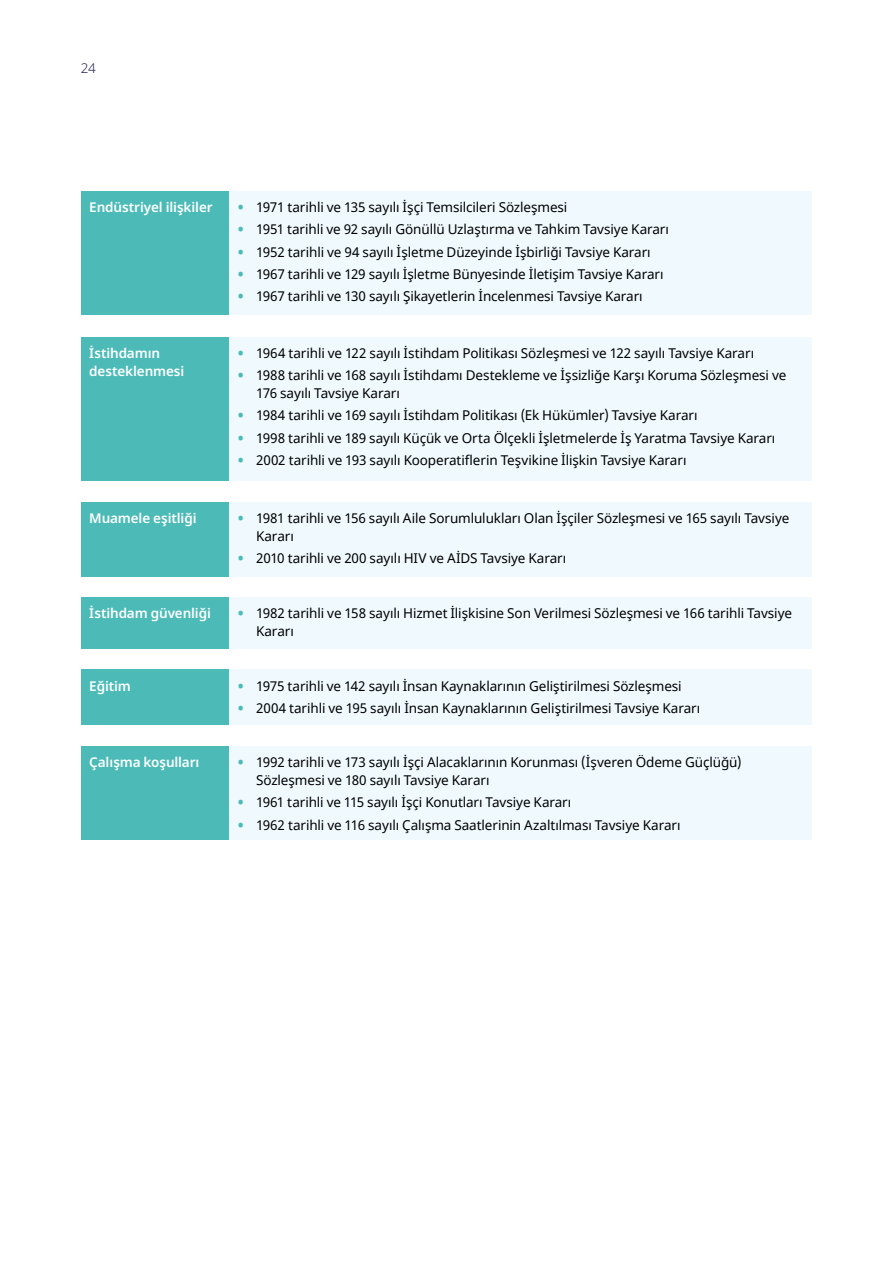
<style>
.page{position:relative;width:893px;height:1263px;background:#fff}
.page>*{position:absolute;margin:0;border:0;box-sizing:border-box;transform-origin:0 0}
.t1{font:13.5px/18px "Noto Sans";letter-spacing:-.01em;color:#000}
.Body{font:600 13.5px/18px "Noto Sans";letter-spacing:-.01em;color:#fff}
.t2{font:300 13.5px "Noto Sans";color:#212253}
.s1{font-weight:900;color:#4cbbb8}
</style>
<div class="page">
<div style="left:81px;top:337px;width:149px;height:143px;background:#4cbbb8"></div>
<div style="left:81px;top:502px;width:149px;height:74px;background:#4cbbb8"></div>
<div style="left:81px;top:597px;width:149px;height:51px;background:#4cbbb8"></div>
<div style="left:81px;top:670px;width:149px;height:55px;background:#4cbbb8"></div>
<div style="left:81px;top:746px;width:149px;height:94px;background:#4cbbb8"></div>
<div style="left:230px;top:337px;width:582px;height:143px;background:#f0fafe"></div>
<div style="left:230px;top:502px;width:582px;height:74px;background:#f0fafe"></div>
<div style="left:230px;top:597px;width:582px;height:51px;background:#f0fafe"></div>
<div style="left:230px;top:670px;width:582px;height:55px;background:#f0fafe"></div>
<div style="left:230px;top:746px;width:582px;height:94px;background:#f0fafe"></div>
<div style="left:81px;top:191px;width:149px;height:124px;background:#4cbbb8"></div>
<div style="left:230px;top:191px;width:582px;height:124px;background:#f0fafe"></div>
<p class="t2" style="left:81px;top:61px;width:17px">24</p>
<p class="Body" style="left:89px;top:199px;width:125px">Endüstriyel ilişkiler</p>
<p class="t1" style="left:238px;top:199px;width:331px"><span class="s1">•</span> 1971 tarihli ve 135 sayılı İşçi Temsilcileri Sözleşmesi</p>
<p class="t1" style="left:238px;top:221px;width:432px"><span class="s1">•</span> 1951 tarihli ve 92 sayılı Gönüllü Uzlaştırma ve Tahkim Tavsiye Kararı</p>
<p class="t1" style="left:238px;top:243px;width:414px"><span class="s1">•</span> 1952 tarihli ve 94 sayılı İşletme Düzeyinde İşbirliği Tavsiye Kararı</p>
<p class="t1" style="left:238px;top:265px;width:427px"><span class="s1">•</span> 1967 tarihli ve 129 sayılı İşletme Bünyesinde İletişim Tavsiye Kararı</p>
<p class="t1" style="left:238px;top:288px;width:406px"><span class="s1">•</span> 1967 tarihli ve 130 sayılı Şikayetlerin İncelenmesi Tavsiye Kararı</p>
<p class="Body" style="left:89px;top:344px;width:97px">İstihdamın desteklenmesi</p>
<p class="Body" style="left:89px;top:509px;width:109px">Muamele eşitliği</p>
<p class="Body" style="left:89px;top:605px;width:123px">İstihdam güvenliği</p>
<p class="Body" style="left:89px;top:677px;width:43px">Eğitim</p>
<p class="Body" style="left:89px;top:753px;width:112px">Çalışma koşulları</p>
<p class="t1" style="left:238px;top:344px;width:517px"><span class="s1">•</span> 1964 tarihli ve 122 sayılı İstihdam Politikası Sözleşmesi ve 122 sayılı Tavsiye Kararı</p>
<p class="t1" style="left:256px;top:367px;width:532px;text-indent:-18px"><span class="s1">•</span> 1988 tarihli ve 168 sayılı İstihdamı Destekleme ve İşsizliğe Karşı Koruma Sözleşmesi ve<br>176 sayılı Tavsiye Kararı</p>
<p class="t1" style="left:238px;top:407px;width:461px"><span class="s1">•</span> 1984 tarihli ve 169 sayılı İstihdam Politikası (Ek Hükümler) Tavsiye Kararı</p>
<p class="t1" style="left:238px;top:429px;width:539px"><span class="s1">•</span> 1998 tarihli ve 189 sayılı Küçük ve Orta Ölçekli İşletmelerde İş Yaratma Tavsiye Kararı</p>
<p class="t1" style="left:238px;top:451px;width:450px"><span class="s1">•</span> 2002 tarihli ve 193 sayılı Kooperatiflerin Teşvikine İlişkin Tavsiye Kararı</p>
<p class="t1" style="left:256px;top:509px;width:535px;text-indent:-18px"><span class="s1">•</span> 1981 tarihli ve 156 sayılı Aile Sorumlulukları Olan İşçiler Sözleşmesi ve 165 sayılı Tavsiye<br>Kararı</p>
<p class="t1" style="left:238px;top:549px;width:330px"><span class="s1">•</span> 2010 tarihli ve 200 sayılı HIV ve AİDS Tavsiye Kararı</p>
<p class="t1" style="left:256px;top:605px;width:538px;text-indent:-18px"><span class="s1">•</span> 1982 tarihli ve 158 sayılı Hizmet İlişkisine Son Verilmesi Sözleşmesi ve 166 tarihli Tavsiye<br>Kararı</p>
<p class="t1" style="left:238px;top:677px;width:445px"><span class="s1">•</span> 1975 tarihli ve 142 sayılı İnsan Kaynaklarının Geliştirilmesi Sözleşmesi</p>
<p class="t1" style="left:238px;top:699px;width:464px"><span class="s1">•</span> 2004 tarihli ve 195 sayılı İnsan Kaynaklarının Geliştirilmesi Tavsiye Kararı</p>
<p class="t1" style="left:256px;top:754px;width:487px;text-indent:-18px"><span class="s1">•</span> 1992 tarihli ve 173 sayılı İşçi Alacaklarının Korunması (İşveren Ödeme Güçlüğü)<br>Sözleşmesi ve 180 sayılı Tavsiye Kararı</p>
<p class="t1" style="left:238px;top:794px;width:335px"><span class="s1">•</span> 1961 tarihli ve 115 sayılı İşçi Konutları Tavsiye Kararı</p>
<p class="t1" style="left:238px;top:816px;width:444px"><span class="s1">•</span> 1962 tarihli ve 116 sayılı Çalışma Saatlerinin Azaltılması Tavsiye Kararı</p>
</div>
